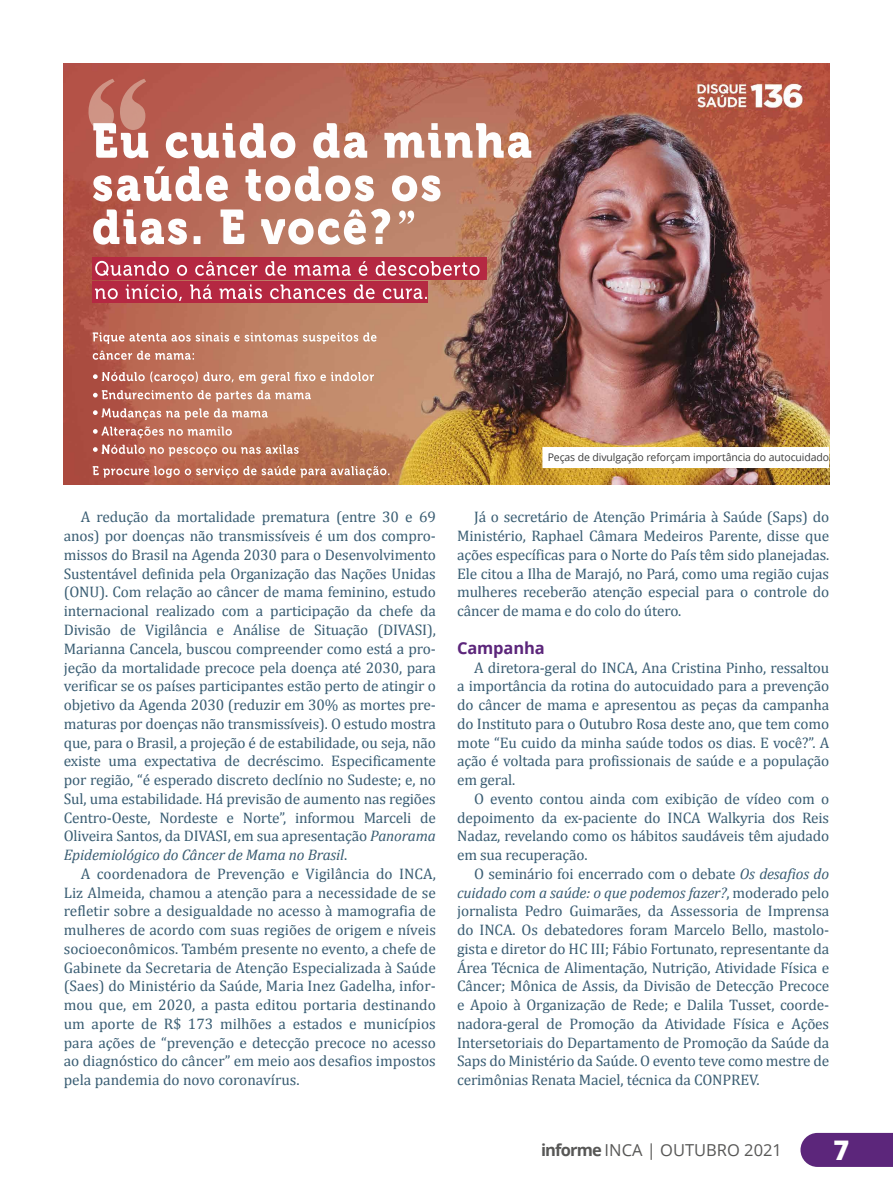
<style>
.page{position:relative;width:893px;height:1191px;background:#fff}
.page>*{position:absolute;margin:0;border:0;box-sizing:border-box;transform-origin:0 0}
.t1{font:800 27px "Open Sans";color:#fff}
.t2{font:16.5px "Open Sans";color:#575756}
.t3{font:700 16.5px "Open Sans";letter-spacing:-.01em;color:#5c267b}
.t4{font:15.3px/18.8px "Cambria";letter-spacing:-.01em;color:#395d73;text-align:justify}
.t5{font:10.5px "Open Sans";letter-spacing:-.01em;color:#3c3c3b}
.s1{font-style:italic}
.s2{font-weight:700}
</style>
<div class="page">
<img style="left:64px;top:64px;width:765px;height:421px">
<img style="left:93px;top:258px;width:393px;height:21px">
<img style="left:92px;top:282px;width:335px;height:21px">
<svg style="left:93px;top:374px;width:5px;height:5px"></svg>
<svg style="left:93px;top:393px;width:5px;height:4px"></svg>
<svg style="left:93px;top:410px;width:5px;height:5px"></svg>
<svg style="left:93px;top:429px;width:5px;height:5px"></svg>
<svg style="left:93px;top:447px;width:5px;height:5px"></svg>
<div style="left:542px;top:447px;width:287px;height:21px;background:#fff"></div>
<svg style="left:800px;top:1132px;width:93px;height:34px;background:#673483"></svg>
<p class="t4" style="left:64px;top:508px;width:374px;text-indent:17px">A redução da mortalidade prematura (entre 30 e 69 anos) por doenças não transmissíveis é um dos compro&shy;missos do Brasil na Agenda 2030 para o Desenvolvimento Sustentável definida pela Organização das Nações Unidas (ONU). Com relação ao câncer de mama feminino, estudo internacional realizado com a participação da chefe da Divisão de Vigilância e Análise de Situação (DIVASI), Marianna Cancela, buscou compreender como está a pro&shy;jeção da mortalidade precoce pela doença até 2030, para verificar se os países participantes estão perto de atingir o objetivo da Agenda 2030 (reduzir em 30% as mortes pre&shy;maturas por doenças não transmissíveis). O estudo mostra que, para o Brasil, a projeção é de estabilidade, ou seja, não existe uma expectativa de decréscimo. Especificamente por região, “é esperado discreto declínio no Sudeste; e, no Sul, uma estabilidade. Há previsão de aumento nas regiões Centro-Oeste, Nordeste e Norte”, informou Marceli de Oliveira Santos, da DIVASI, em sua apresentação <span class="s1">Panorama Epidemiológico do Câncer de Mama no Brasil</span>.</p>
<p class="t4" style="left:64px;top:864px;width:374px;text-indent:17px">A coordenadora de Prevenção e Vigilância do INCA, Liz Almeida, chamou a atenção para a necessidade de se refletir sobre a desigualdade no acesso à mamografia de mulheres de acordo com suas regiões de origem e níveis socioeconômicos. Também presente no evento, a chefe de Gabinete da Secretaria de Atenção Especializada à Saúde (Saes) do Ministério da Saúde, Maria Inez Gadelha, infor&shy;mou que, em 2020, a pasta editou portaria destinando um aporte de R$ 173 milhões a estados e municípios para ações de “prevenção e detecção precoce no acesso ao diagnóstico do câncer” em meio aos desafios impostos pela pandemia do novo coronavírus.</p>
<p class="t5" style="left:548px;top:450px;width:283px">Peças de divulgação reforçam importância do autocuidado</p>
<p class="t4" style="left:457px;top:508px;width:374px;text-indent:17px">Já o secretário de Atenção Primária à Saúde (Saps) do Ministério, Raphael Câmara Medeiros Parente, disse que ações específicas para o Norte do País têm sido planejadas.<br>Ele citou a Ilha de Marajó, no Pará, como uma região cujas mulheres receberão atenção especial para o controle do câncer de mama e do colo do útero.</p>
<p class="t3" style="left:457px;top:636px;width:89px">Campanha</p>
<p class="t4" style="left:457px;top:658px;width:374px;text-indent:17px">A diretora-geral do INCA, Ana Cristina Pinho, ressaltou a importância da rotina do autocuidado para a prevenção do câncer de mama e apresentou as peças da campanha do Instituto para o Outubro Rosa deste ano, que tem como mote “Eu cuido da minha saúde todos os dias. E você?”. A ação é voltada para profissionais de saúde e a população em geral.</p>
<p class="t4" style="left:457px;top:789px;width:374px;text-indent:17px">O evento contou ainda com exibição de vídeo com o depoimento da ex-paciente do INCA Walkyria dos Reis Nadaz, revelando como os hábitos saudáveis têm ajudado em sua recuperação.</p>
<p class="t4" style="left:457px;top:864px;width:374px;text-indent:17px">O seminário foi encerrado com o debate <span class="s1">Os desafios do cuidado com a saúde: o que podemos fazer?</span>, moderado pelo jornalista Pedro Guimarães, da Assessoria de Imprensa do INCA. Os debatedores foram Marcelo Bello, mastolo&shy;gista e diretor do HC III; Fábio Fortunato, representante da Área Técnica de Alimentação, Nutrição, Atividade Física e Câncer; Mônica de Assis, da Divisão de Detecção Precoce e Apoio à Organização de Rede; e Dalila Tusset, coorde&shy;nadora-geral de Promoção da Atividade Física e Ações Intersetoriais do Departamento de Promoção da Saúde da Saps do Ministério da Saúde. O evento teve como mestre de cerimônias Renata Maciel, técnica da CONPREV.</p>
<p class="t2" style="left:541px;top:1138px;width:242px"><span class="s2">informe</span> INCA | OUTUBRO 2021</p>
<h1 class="t1" style="left:833px;top:1129px;width:17px">7</h1>
</div>
